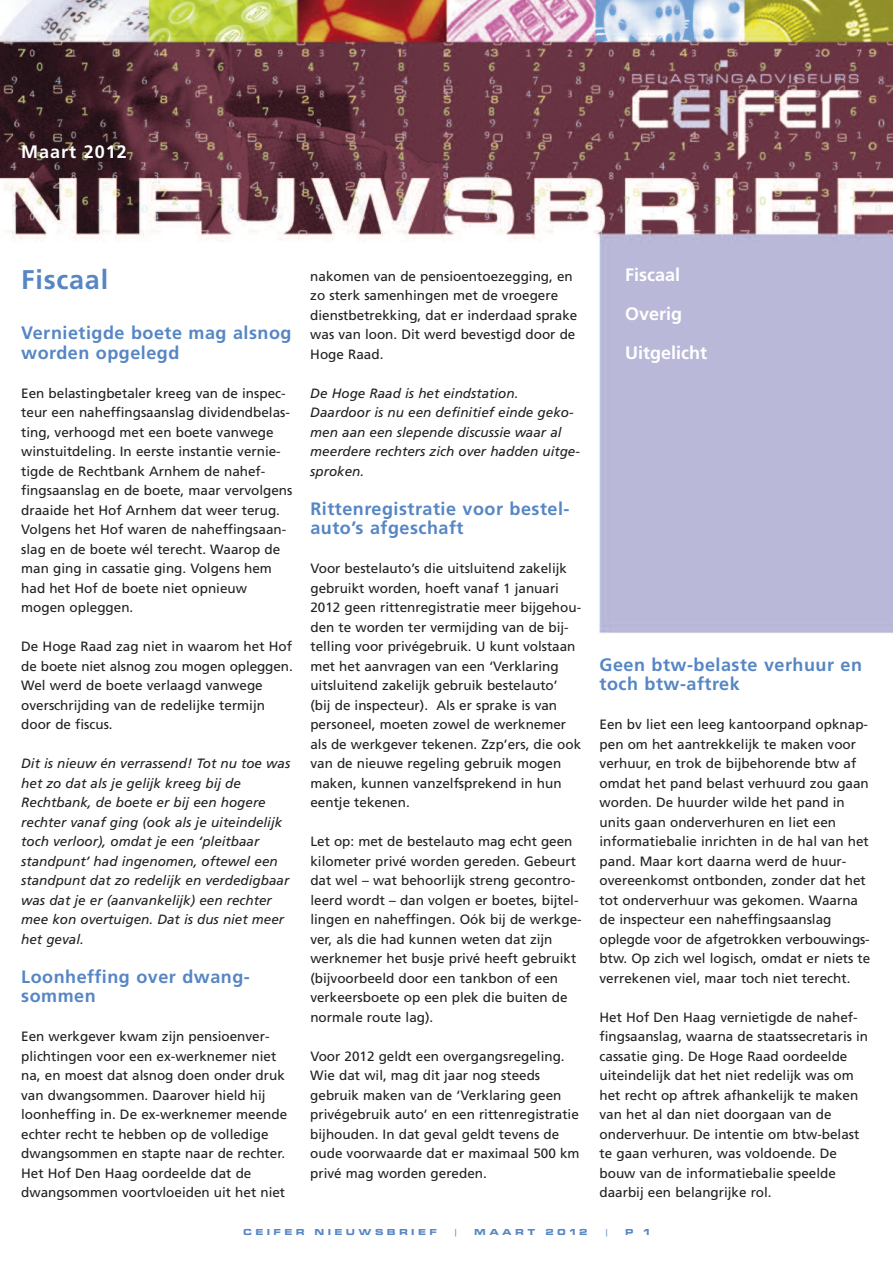
<style>
.page{position:relative;width:893px;height:1263px;background:#fff}
.page>*{position:absolute;margin:0;border:0;box-sizing:border-box;transform-origin:0 0}
.t1{font:700 27px "Frutiger";letter-spacing:.03em;color:#5786c5}
.t2{font:700 18px/19.5px "Frutiger";letter-spacing:.03em;color:#5786c5}
.t3{font:700 18px/39px "Frutiger";color:#fff}
.t4{font:700 18px "Frutiger";letter-spacing:.055em;color:#fff}
.t5{font:13.5px/19.5px "Frutiger";color:#231f20}
.t6{font:italic 13.5px/19.5px "Frutiger";color:#231f20}
.t7{font:9px "Microgramma D Bold Exte";letter-spacing:.45em;color:#5786c5}
.t8{font:9px "Microgramma D Medi Exte";color:#5786c5}
</style>
<div class="page">
<img style="left:0;top:0;width:893px;height:633px">
<h2 class="t4" style="left:21px;top:145px;width:107px">Maart 2012</h2>
<h1 class="t1" style="left:21px;top:269px;width:88px">Fiscaal</h1>
<h2 class="t2" style="left:21px;top:325px;width:272px">Vernietigde boete mag alsnog worden opgelegd</h2>
<p class="t5" style="left:21px;top:384px;width:273px">Een belastingbetaler kreeg van de inspec&shy;teur een naheffingsaanslag dividendbelas&shy;ting, verhoogd met een boete vanwege winstuitdeling. In eerste instantie vernie&shy;tigde de Rechtbank Arnhem de nahef&shy;fingsaanslag en de boete, maar vervolgens draaide het Hof Arnhem dat weer terug.<br>Volgens het Hof waren de naheffingsaan&shy;slag en de boete wél terecht. Waarop de man ging in cassatie ging. Volgens hem had het Hof de boete niet opnieuw mogen opleggen.</p>
<p class="t5" style="left:21px;top:638px;width:273px">De Hoge Raad zag niet in waarom het Hof de boete niet alsnog zou mogen opleggen.<br>Wel werd de boete verlaagd vanwege overschrijding van de redelijke termijn door de fiscus.</p>
<p class="t6" style="left:21px;top:755px;width:271px">Dit is nieuw én verrassend! Tot nu toe was het zo dat als je gelijk kreeg bij de Rechtbank, de boete er bij een hogere rechter vanaf ging (ook als je uiteindelijk toch verloor), omdat je een ‘pleitbaar standpunt’ had ingenomen, oftewel een standpunt dat zo redelijk en verdedigbaar was dat je er (aanvankelijk) een rechter mee kon overtuigen. Dat is dus niet meer het geval.</p>
<h2 class="t2" style="left:21px;top:968px;width:230px">Loonheffing over dwang&shy;sommen</h2>
<p class="t5" style="left:21px;top:1028px;width:268px">Een werkgever kwam zijn pensioenver&shy;plichtingen voor een ex-werknemer niet na, en moest dat alsnog doen onder druk van dwangsommen. Daarover hield hij loonheffing in. De ex-werknemer meende echter recht te hebben op de volledige dwangsommen en stapte naar de rechter.<br>Het Hof Den Haag oordeelde dat de dwangsommen voortvloeiden uit het niet</p>
<p class="t5" style="left:310px;top:267px;width:269px">nakomen van de pensioentoezegging, en zo sterk samenhingen met de vroegere dienstbetrekking, dat er inderdaad sprake was van loon. Dit werd bevestigd door de Hoge Raad.</p>
<p class="t6" style="left:310px;top:384px;width:271px">De Hoge Raad is het eindstation.<br>Daardoor is nu een definitief einde geko&shy;men aan een slepende discussie waar al meerdere rechters zich over hadden uitge&shy;sproken.</p>
<h2 class="t2" style="left:310px;top:500px;width:261px">Rittenregistratie voor bestel&shy;auto’s afgeschaft</h2>
<p class="t5" style="left:310px;top:560px;width:272px">Voor bestelauto’s die uitsluitend zakelijk gebruikt worden, hoeft vanaf 1 januari 2012 geen rittenregistratie meer bijgehou&shy;den te worden ter vermijding van de bij&shy;telling voor privégebruik. U kunt volstaan met het aanvragen van een ‘Verklaring uitsluitend zakelijk gebruik bestelauto’<br>(bij de inspecteur). Als er sprake is van personeel, moeten zowel de werknemer als de werkgever tekenen. Zzp’ers, die ook van de nieuwe regeling gebruik mogen maken, kunnen vanzelfsprekend in hun eentje tekenen.</p>
<p class="t5" style="left:310px;top:833px;width:273px">Let op: met de bestelauto mag echt geen kilometer privé worden gereden. Gebeurt dat wel – wat behoorlijk streng gecontro&shy;leerd wordt – dan volgen er boetes, bijtel&shy;lingen en naheffingen. Oók bij de werkge&shy;ver, als die had kunnen weten dat zijn werknemer het busje privé heeft gebruikt (bijvoorbeeld door een tankbon of een verkeersboete op een plek die buiten de normale route lag).</p>
<p class="t5" style="left:310px;top:1047px;width:271px">Voor 2012 geldt een overgangsregeling.<br>Wie dat wil, mag dit jaar nog steeds gebruik maken van de ‘Verklaring geen privégebruik auto’ en een rittenregistratie bijhouden. In dat geval geldt tevens de oude voorwaarde dat er maximaal 500 km privé mag worden gereden.</p>
<h2 class="t3" style="left:625px;top:256px;width:83px">Fiscaal<br>Overig<br>Uitgelicht</h2>
<h2 class="t2" style="left:600px;top:656px;width:264px">Geen btw-belaste verhuur en toch btw-aftrek</h2>
<p class="t5" style="left:600px;top:716px;width:272px">Een bv liet een leeg kantoorpand opknap&shy;pen om het aantrekkelijk te maken voor verhuur, en trok de bijbehorende btw af omdat het pand belast verhuurd zou gaan worden. De huurder wilde het pand in units gaan onderverhuren en liet een informatiebalie inrichten in de hal van het pand. Maar kort daarna werd de huur&shy;overeenkomst ontbonden, zonder dat het tot onderverhuur was gekomen. Waarna de inspecteur een naheffingsaanslag oplegde voor de afgetrokken verbouwings&shy;btw. Op zich wel logisch, omdat er niets te verrekenen viel, maar toch niet terecht.</p>
<p class="t5" style="left:600px;top:1008px;width:270px">Het Hof Den Haag vernietigde de nahef&shy;fingsaanslag, waarna de staatssecretaris in cassatie ging. De Hoge Raad oordeelde uiteindelijk dat het niet redelijk was om het recht op aftrek afhankelijk te maken van het al dan niet doorgaan van de onderverhuur. De intentie om btw-belast te gaan verhuren, was voldoende. De bouw van de informatiebalie speelde daarbij een belangrijke rol.</p>
<p class="t7" style="left:244px;top:1226px;width:194px">CEIFER NIEUWSBRIEF</p>
<p class="t8" style="left:454px;top:1226px;width:6px">|</p>
<p class="t7" style="left:475px;top:1226px;width:114px">MAART 2012</p>
<p class="t8" style="left:604px;top:1226px;width:6px">|</p>
<p class="t7" style="left:625px;top:1226px;width:26px">P 1</p>
</div>
